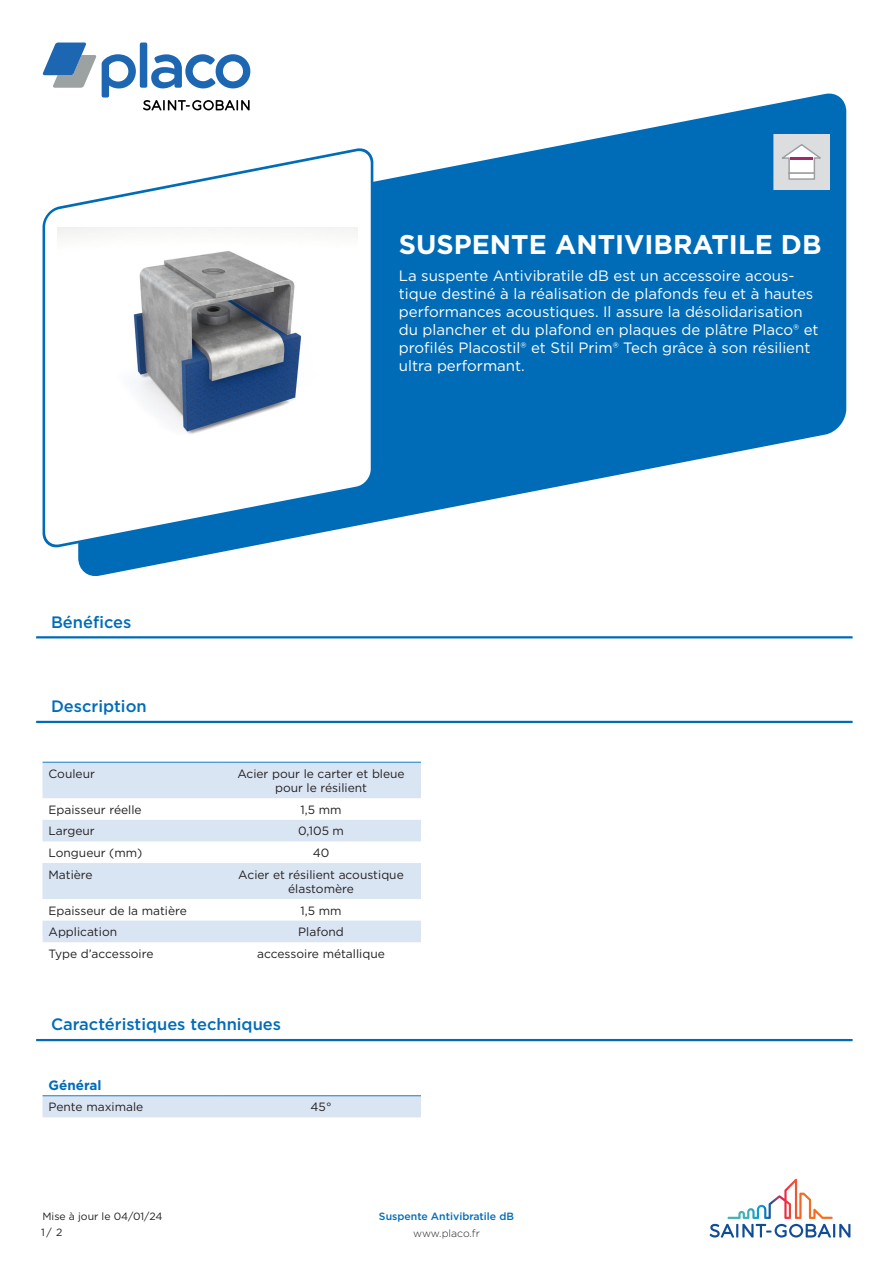
<style>
.page{position:relative;width:893px;height:1263px;background:#fff}
.page>*{position:absolute;margin:0;border:0;box-sizing:border-box;transform-origin:0 0}
.product_name{font:700 27px "Gotham";color:#fff}
.t1{font:500 16.5px "Gotham";color:#006cb7}
.product_description{font:15px/18px "Gotham";color:#fff}
.attribute_group{font:700 13.5px "Gotham";color:#006cb7}
.column_2{font:12px/14.4px "Gotham";color:#231f20;text-align:center}
.column_1{font:12px "Gotham";color:#231f20}
.Product_Name_Master{font:500 10.5px "Gotham";color:#006cb7}
.t2{font:10.5px/16.6px "Gotham";color:#231f20}
.t3{font:300 10.5px "Gotham";color:#231f20}
</style>
<div class="page">
<svg style="left:710px;top:1179px;width:140px;height:58px"></svg>
<div style="left:140px;top:43px;width:7px;height:45px;background:#1d66b2;border-radius:2px"></div>
<svg style="left:42px;top:43px;width:94px;height:47px"></svg>
<svg style="left:151px;top:54px;width:99px;height:34px"></svg>
<svg style="left:78px;top:90px;width:768px;height:486px;fill:#006cb7"></svg>
<svg style="left:42px;top:144px;width:333px;height:408px"></svg>
<img style="left:58px;top:228px;width:300px;height:240px">
<div style="left:774px;top:134px;width:55px;height:55px;background:#dcdddf"></div>
<svg style="left:782px;top:144px;width:39px;height:30px"></svg>
<div style="left:788px;top:172px;width:27px;height:8px;background:#fff;border:1px solid #9d9fa2"></div>
<hr style="left:790px;top:158px;width:23px;height:2px;background:#a52869">
<hr style="left:36px;top:636px;width:817px;height:2px;background:#006cb7">
<hr style="left:36px;top:721px;width:817px;height:2px;background:#006cb7">
<svg style="left:43px;top:763px;width:378px;height:179px;fill:#dae5f4"></svg>
<hr style="left:43px;top:762px;width:178px;height:1px;background:#167ec2">
<hr style="left:221px;top:762px;width:200px;height:1px;background:#167ec2">
<hr style="left:36px;top:1039px;width:817px;height:2px;background:#006cb7">
<div style="left:43px;top:1096px;width:378px;height:21px;background:#dae5f4"></div>
<hr style="left:43px;top:1095px;width:178px;height:1px;background:#167ec2">
<hr style="left:221px;top:1095px;width:200px;height:1px;background:#167ec2">
<p class="t1" style="left:51px;top:611px;width:82px">Bénéfices</p>
<p class="t1" style="left:51px;top:696px;width:97px">Description</p>
<p class="product_name" style="left:399px;top:227px;width:424px">SUSPENTE ANTIVIBRATILE DB</p>
<p class="product_description" style="left:399px;top:266px;width:421px">La suspente Antivibratile dB est un accessoire acous&shy;tique destiné à la réalisation de plafonds feu et à hautes performances acoustiques. Il assure la désolidarisation du plancher et du plafond en plaques de plâtre Placo® et profilés Placostil® et Stil Prim® Tech grâce à son résilient ultra performant.</p>
<p class="column_1" style="left:49px;top:766px;width:48px">Couleur</p>
<p class="column_2" style="left:237px;top:766px;width:169px">Acier pour le carter et bleue pour le résilient</p>
<p class="column_1" style="left:49px;top:802px;width:95px">Epaisseur réelle</p>
<p class="column_2" style="left:301px;top:802px;width:42px">1,5 mm</p>
<p class="column_1" style="left:49px;top:823px;width:48px">Largeur</p>
<p class="column_2" style="left:298px;top:824px;width:47px">0,105 m</p>
<p class="column_1" style="left:49px;top:845px;width:95px">Longueur (mm)</p>
<p class="column_2" style="left:313px;top:845px;width:18px">40</p>
<p class="column_1" style="left:49px;top:867px;width:46px">Matière</p>
<p class="column_2" style="left:238px;top:867px;width:167px">Acier et résilient acoustique élastomère</p>
<p class="column_1" style="left:49px;top:903px;width:140px">Epaisseur de la matière</p>
<p class="column_2" style="left:301px;top:903px;width:42px">1,5 mm</p>
<p class="column_1" style="left:49px;top:924px;width:70px">Application</p>
<p class="column_2" style="left:298px;top:924px;width:47px">Plafond</p>
<p class="column_1" style="left:49px;top:946px;width:106px">Type d’accessoire</p>
<p class="column_2" style="left:257px;top:946px;width:129px">accessoire métallique</p>
<p class="t1" style="left:51px;top:1014px;width:232px">Caractéristiques techniques</p>
<p class="attribute_group" style="left:49px;top:1076px;width:54px">Général</p>
<p class="column_1" style="left:49px;top:1099px;width:96px">Pente maximale</p>
<p class="column_2" style="left:311px;top:1100px;width:22px">45°</p>
<p class="t2" style="left:41px;top:1207px;width:123px">Mise à jour le 04/01/24<br>1/ 2</p>
<p class="Product_Name_Master" style="left:379px;top:1209px;width:137px">Suspente Antivibratile dB</p>
<p class="t3" style="left:413px;top:1227px;width:68px">www.placo.fr</p>
</div>
